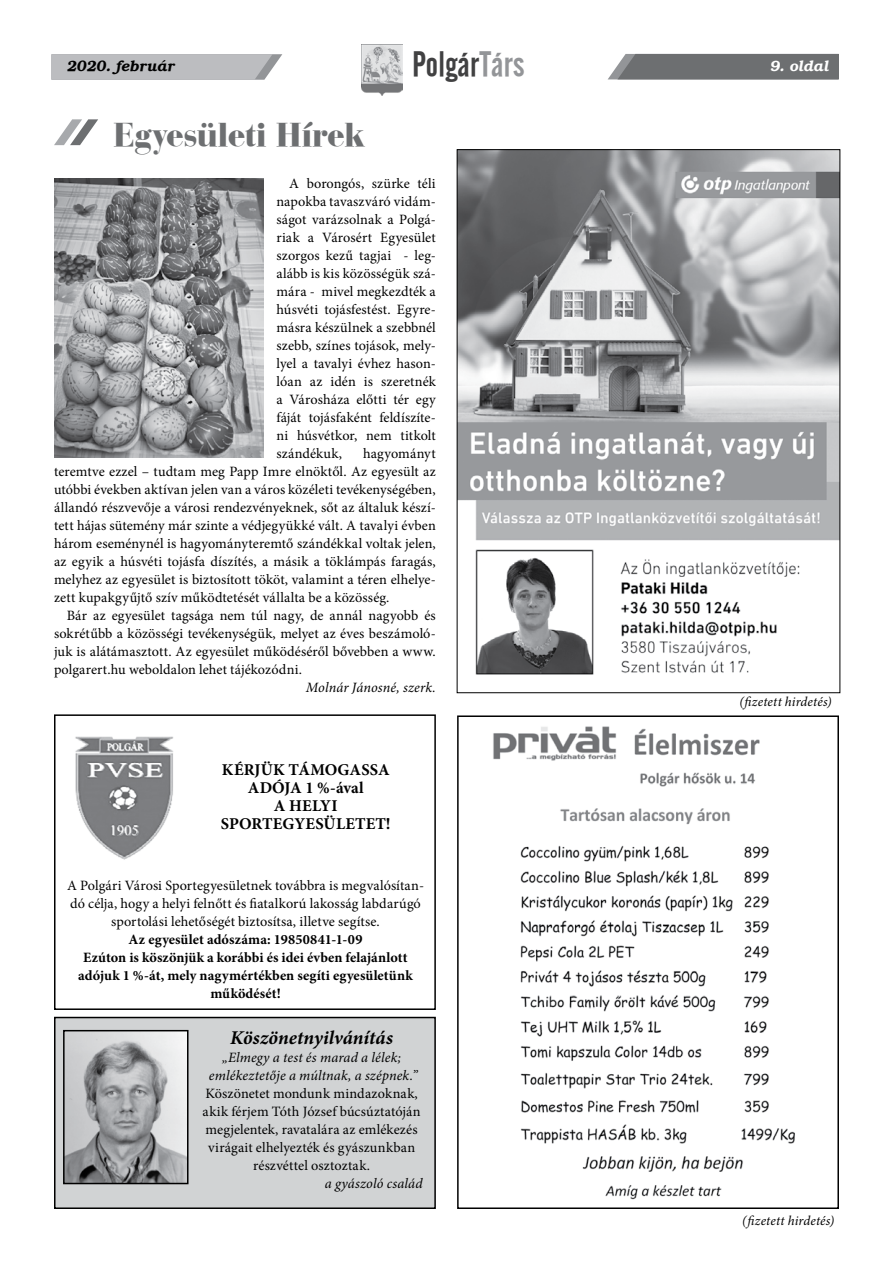
<style>
.page{position:relative;width:893px;height:1263px;background:#fff}
.page>*{position:absolute;margin:0;border:0;box-sizing:border-box;transform-origin:0 0}
.t1{font:34.5px "Bauer Bodoni Blk PFL Normal";letter-spacing:-.005em;color:#6d6f71}
.t2{font:34.5px "Alternate Gothic No 2 PFL Normal";letter-spacing:.01em;color:#414142}
.t3{font:italic 700 19.5px "Minion Pro";color:#000}
.t4{font:700 16.5px/18px "Minion Pro";letter-spacing:.005em;color:#000;text-align:center}
.t5{font:italic 15px "Bookman PFL Bold";letter-spacing:.005em;color:#000}
.t6{font:italic 15px "Bookman PFL Bold";letter-spacing:.015em;color:#fff}
.t7{font:14.25px/18px "Minion Pro";letter-spacing:.005em;color:#000;text-align:justify}
.t8{font:700 14.25px/18px "Minion Pro";letter-spacing:.005em;color:#000;text-align:center}
.t9{font:italic 14.25px/18px "Minion Pro";letter-spacing:.01em;color:#000;text-align:center}
.t10{font:italic 13.5px "Minion Pro";letter-spacing:.01em;color:#000}
.s1{color:#939598}
</style>
<div class="page">
<svg style="left:51px;top:54px;width:231px;height:26px;background:#bcbdc0"></svg>
<img style="left:362px;top:44px;width:40px;height:51px">
<svg style="left:608px;top:54px;width:231px;height:25px;background:#747678"></svg>
<img style="left:493px;top:726px;width:302px;height:474px">
<div style="left:54px;top:714px;width:382px;height:296px;border:2px solid #000"></div>
<div style="left:457px;top:715px;width:382px;height:494px;border:2px solid #000"></div>
<div style="left:55px;top:1017px;width:380px;height:191px;background:#d1d3d4"></div>
<div style="left:54px;top:1017px;width:382px;height:192px;border:2px solid #000"></div>
<img style="left:66px;top:1033px;width:120px;height:148px">
<div style="left:63px;top:1030px;width:126px;height:154px;border:2px solid #000"></div>
<svg style="left:54px;top:119px;width:44px;height:26px"></svg>
<img style="left:54px;top:179px;width:210px;height:279px">
<img style="left:459px;top:151px;width:379px;height:524px">
<img style="left:75px;top:736px;width:99px;height:124px">
<p class="t5" style="left:68px;top:57px;width:109px">2020. február</p>
<h1 class="t2" style="left:412px;top:45px;width:114px">Polgár<span class="s1">Társ</span></h1>
<p class="t6" style="left:771px;top:57px;width:60px">9. oldal</p>
<h1 class="t1" style="left:113px;top:113px;width:253px">Egyesületi Hírek</h1>
<p class="t7" style="left:276px;top:175px;width:161px;text-indent:13px">A borongós, szürke téli napokba tavaszváró vidám&shy;ságot varázsolnak a Polgá&shy;riak a Városért Egyesület szorgos kezű tagjai - leg&shy;alább is kis közösségük szá&shy;mára - mivel megkezdték a húsvéti tojásfestést. Egyre&shy;másra készülnek a szebbnél szebb, színes tojások, mel - lyel a tavalyi évhez hason&shy;lóan az idén is szeretnék a Városháza előtti tér egy fáját tojásfaként feldíszíte&shy;ni húsvétkor, nem titkolt szándékuk,</p>
<p class="t7" style="left:54px;top:445px;width:383px;text-indent:309px">hagyományt teremtve ezzel – tudtam meg Papp Imre elnöktől. Az egyesült az utóbbi években aktívan jelen van a város közéleti tevékenységében, állandó részvevője a városi rendezvényeknek, sőt az általuk készí&shy;tett hájas sütemény már szinte a védjegyükké vált. A tavalyi évben három eseménynél is hagyományteremtő szándékkal voltak jelen, az egyik a húsvéti tojásfa díszítés, a másik a töklámpás faragás, melyhez az egyesület is biztosított tököt, valamint a téren elhelye&shy;zett kupakgyűjtő szív működtetését vállalta be a közösség.</p>
<p class="t7" style="left:54px;top:607px;width:383px;text-indent:13px">Bár az egyesület tagsága nem túl nagy, de annál nagyobb és sokrétűbb a közösségi tevékenységük, melyet az éves beszámoló&shy;juk is alátámasztott. Az egyesület működéséről bővebben a www. polgarert.hu weboldalon lehet tájékozódni.</p>
<p class="t9" style="left:306px;top:679px;width:131px">Molnár Jánosné, szerk.</p>
<p class="t4" style="left:221px;top:760px;width:171px">KÉRJÜK TÁMOGASSA<br>ADÓJA 1 %-ával<br>A HELYI<br>SPORTEGYESÜLETET!</p>
<p class="t7" style="left:67px;top:876px;width:359px;text-align:center">A Polgári Városi Sportegyesületnek továbbra is megvalósítan&shy;dó célja, hogy a helyi felnőtt és fiatalkorú lakosság labdarúgó sportolási lehetőségét biztosítsa, illetve segítse.</p>
<p class="t8" style="left:78px;top:930px;width:336px">Az egyesület adószáma: 19850841-1-09<br>Ezúton is köszönjük a korábbi és idei évben felajánlott adójuk 1 %-át, mely nagymértékben segíti egyesületünk működését!</p>
<h2 class="t3" style="left:230px;top:1023px;width:164px">Köszönetnyilvánítás</h2>
<p class="t9" style="left:209px;top:1048px;width:210px">„Elmegy a test és marad a lélek; emlékeztetője a múltnak, a szépnek.”</p>
<p class="t7" style="left:203px;top:1084px;width:220px;text-align:center">Köszönetet mondunk mindazoknak, akik férjem Tóth József búcsúztatóján megjelentek, ravatalára az emlékezés virágait elhelyezték és gyászunkban részvéttel osztoztak.</p>
<p class="t9" style="left:325px;top:1174px;width:99px">a gyászoló család</p>
<p class="t10" style="left:739px;top:692px;width:94px">(fizetett hirdetés)</p>
<p class="t10" style="left:742px;top:1211px;width:94px">(fizetett hirdetés)</p>
</div>
